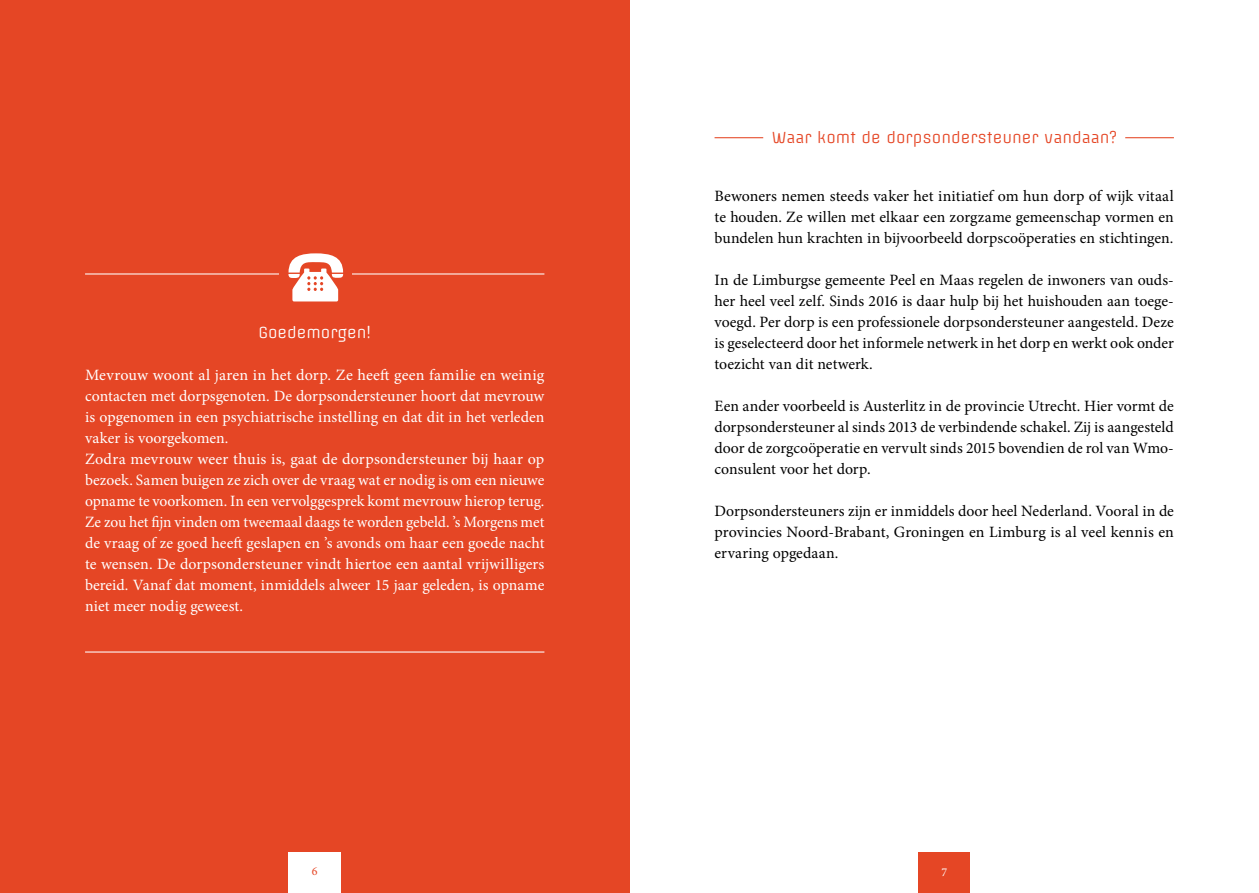
<style>
.page{position:relative;width:1259px;height:893px;background:#fff}
.page>*{position:absolute;margin:0;border:0;box-sizing:border-box;transform-origin:0 0}
.t1{font:15.75px/21px "Minion Pro";color:#000;text-align:justify}
.t2{font:15.75px/21px "Minion Pro";color:#fff}
.t3{font:15px "Offside";color:#e54625}
.t4{font:15px "Offside";color:#fff}
.t5{font:12px "Minion Pro";color:#e54625}
.t6{font:12px "Minion Pro";color:#fff}
</style>
<div class="page">
<div style="left:918px;top:852px;width:52px;height:41px;background:#e54625"></div>
<div style="left:0;top:0;width:629px;height:893px;background:#e54625"></div>
<div style="left:289px;top:852px;width:52px;height:41px;background:#fff"></div>
<hr style="left:85px;top:273px;width:459px;height:2px;background:#fff">
<hr style="left:85px;top:651px;width:459px;height:2px;background:#fff">
<div style="left:280px;top:243px;width:72px;height:69px;background:#e54625"></div>
<svg style="left:288px;top:253px;width:55px;height:48px"></svg>
<hr style="left:714px;top:137px;width:460px;height:1px;background:#e54625">
<div style="left:763px;top:133px;width:362px;height:22px;background:#fff"></div>
<p class="t4" style="left:258px;top:323px;width:114px">Goedemorgen!</p>
<p class="t2" style="left:85px;top:364px;width:461px">Mevrouw woont al jaren in het dorp. Ze heeft geen familie en weinig contacten met dorpsgenoten. De dorpsondersteuner hoort dat mevrouw is opgenomen in een psychiatrische instelling en dat dit in het verleden vaker is voorgekomen.<br>Zodra mevrouw weer thuis is, gaat de dorpsondersteuner bij haar op bezoek. Samen buigen ze zich over de vraag wat er nodig is om een nieuwe opname te voorkomen. In een vervolggesprek komt mevrouw hierop terug.<br>Ze zou het fijn vinden om tweemaal daags te worden gebeld. ’s Morgens met de vraag of ze goed heeft geslapen en ’s avonds om haar een goede nacht te wensen. De dorpsondersteuner vindt hiertoe een aantal vrijwilligers bereid. Vanaf dat moment, inmiddels alweer 15 jaar geleden, is opname niet meer nodig geweest.</p>
<p class="t3" style="left:771px;top:128px;width:346px">Waar komt de dorpsondersteuner vandaan?</p>
<p class="t1" style="left:714px;top:186px;width:461px">Bewoners nemen steeds vaker het initiatief om hun dorp of wijk vitaal te houden. Ze willen met elkaar een zorgzame gemeenschap vormen en bundelen hun krachten in bijvoorbeeld dorpscoöperaties en stichtingen.</p>
<p class="t1" style="left:714px;top:270px;width:461px">In de Limburgse gemeente Peel en Maas regelen de inwoners van ouds&shy;her heel veel zelf. Sinds 2016 is daar hulp bij het huishouden aan toege&shy;voegd. Per dorp is een professionele dorpsondersteuner aangesteld. Deze is geselecteerd door het informele netwerk in het dorp en werkt ook onder toezicht van dit netwerk.</p>
<p class="t1" style="left:714px;top:396px;width:461px">Een ander voorbeeld is Austerlitz in de provincie Utrecht. Hier vormt de dorpsondersteuner al sinds 2013 de verbindende schakel. Zij is aangesteld door de zorgcoöperatie en vervult sinds 2015 bovendien de rol van Wmo&shy;consulent voor het dorp.</p>
<p class="t1" style="left:714px;top:501px;width:461px">Dorpsondersteuners zijn er inmiddels door heel Nederland. Vooral in de provincies Noord-Brabant, Groningen en Limburg is al veel kennis en ervaring opgedaan.</p>
<p class="t5" style="left:312px;top:864px;width:7px">6</p>
<p class="t6" style="left:941px;top:864px;width:7px">7</p>
</div>
